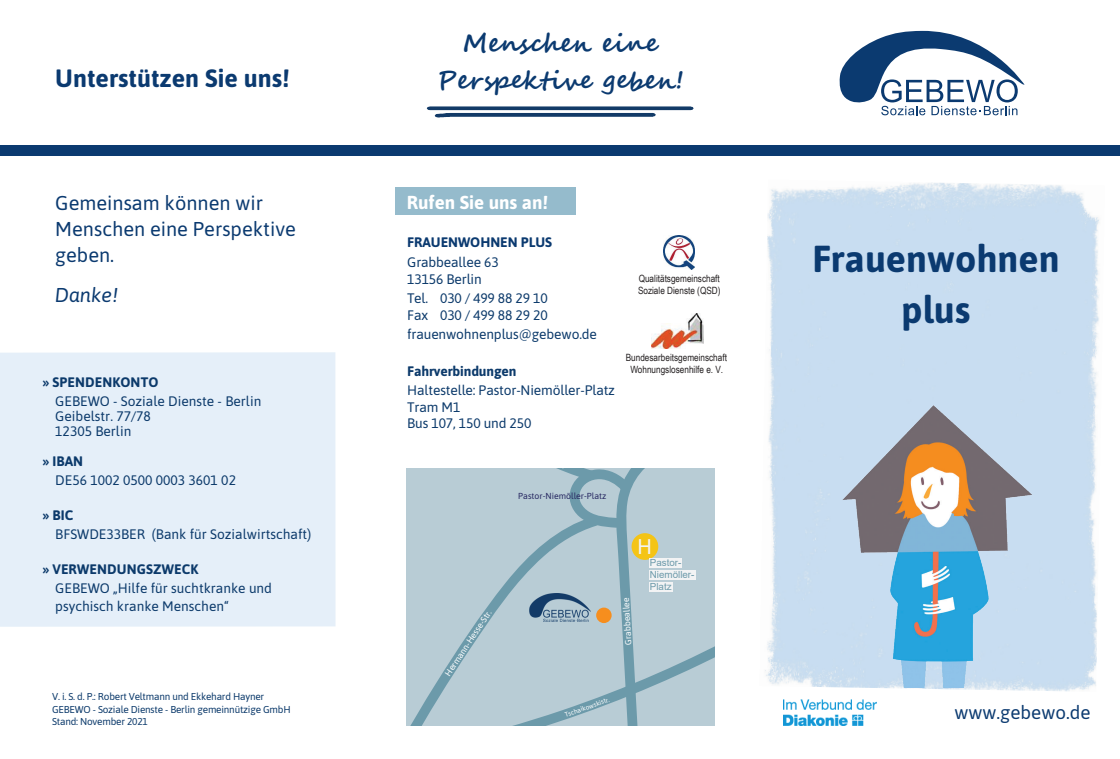
<style>
.page{position:relative;width:1120px;height:759px;background:#fff}
.page>*{position:absolute;margin:0;border:0;box-sizing:border-box;transform-origin:0 0}
.t1{font:700 37.5px/51px "Asap";color:#0b3a70;text-align:center}
.t2{font:700 25px/36.2px "Segoe Script";color:#0b3a70;text-align:center}
.t3{font:700 25px "Asap";color:#0b3a70}
.t4{font:22px "Myriad Pro";color:#f2f3f4}
.t5{font:20px/26.2px "Asap";color:#0b3a70}
.t6{font:italic 20px "Asap";color:#0b3a70}
.t7{font:700 18.75px "Asap";color:#fff}
.t8{font:18.75px "Asap";color:#0b3a70}
.t9{font:13.75px/16.2px "Asap";color:#0c3a6b}
.t10{font:700 13.75px "Asap";letter-spacing:.01em;color:#0c3a6b}
.t11{font:700 13.75px "Asap";color:#0b3a70}
.t12{font:700 13.75px "Asap";letter-spacing:-.01em;color:#0c3a6b}
.t13{font:10px/12.2px "Asap";letter-spacing:-.02em;color:#0c3a6b}
.t14{font:10px/12.5px "Arial Narrow";color:#231f20}
.t15{font:9.75px/11.8px "Arial";color:#6c9aaa}
.t16{font:8.75px "Asap";color:#fff}
.t17{font:8.75px "Asap";color:#252660}
.t18{font:6.5px "Asap";color:#fff}
</style>
<div class="page">
<svg style="left:839px;top:30px;width:185px;height:85px"></svg>
<div style="left:0;top:352px;width:335px;height:274px;background:#e5eff9"></div>
<div style="left:0;top:145px;width:1120px;height:11px;background:#0b3a70"></div>
<div style="left:395px;top:187px;width:180px;height:27px;background:#95bbcc"></div>
<img style="left:663px;top:235px;width:31px;height:35px">
<img style="left:651px;top:314px;width:52px;height:34px">
<img style="left:426px;top:106px;width:268px;height:12px">
<img style="left:765px;top:183px;width:334px;height:508px">
<img style="left:783px;top:699px;width:93px;height:26px">
<img style="left:838px;top:394px;width:196px;height:293px">
<svg style="left:406px;top:468px;width:4px;height:35px"></svg>
<div style="left:406px;top:514px;width:24px;height:211px;background:#b8ccd5"></div>
<svg style="left:430px;top:468px;width:284px;height:257px;background:#afc6d0"></svg>
<div style="left:596px;top:607px;width:15px;height:15px;background:#f68e1e;border-radius:50%"></div>
<img style="left:530px;top:593px;width:60px;height:28px">
<div style="left:631px;top:533px;width:27px;height:26px;background:#f4c416;border-radius:50%"></div>
<div style="left:649px;top:557px;width:33px;height:10px;background:#f2f3f4"></div>
<div style="left:649px;top:581px;width:23px;height:10px;background:#f2f3f4"></div>
<div style="left:649px;top:569px;width:46px;height:10px;background:#f2f3f4"></div>
<h2 class="t3" style="left:55px;top:61px;width:236px">Unterstützen Sie uns!</h2>
<h3 class="t5" style="left:55px;top:188px;width:242px">Gemeinsam können wir<br>Menschen eine Perspektive geben.</h3>
<h3 class="t6" style="left:55px;top:282px;width:65px">Danke!</h3>
<p class="t10" style="left:43px;top:372px;width:117px">» SPENDENKONTO</p>
<p class="t9" style="left:55px;top:393px;width:207px;line-height:15px">GEBEWO - Soziale Dienste - Berlin<br>Geibelstr. 77/78<br>12305 Berlin</p>
<p class="t10" style="left:43px;top:451px;width:42px">» IBAN</p>
<p class="t9" style="left:55px;top:471px;width:182px">DE56 1002 0500 0003 3601 02</p>
<p class="t10" style="left:43px;top:505px;width:32px">» BIC</p>
<p class="t9" style="left:55px;top:525px;width:258px">BFSWDE33BER (Bank für Sozialwirtschaft)</p>
<p class="t10" style="left:43px;top:559px;width:157px">» VERWENDUNGSZWECK</p>
<p class="t9" style="left:55px;top:577px;width:218px;line-height:18.8px">GEBEWO „Hilfe für suchtkranke und psychisch kranke Menschen“</p>
<p class="t13" style="left:52px;top:690px;width:240px">V. i. S. d. P.: Robert Veltmann und Ekkehard Hayner<br>GEBEWO - Soziale Dienste - Berlin gemeinnützige GmbH<br>Stand: November 2021</p>
<h2 class="t2" style="left:437px;top:26px;width:248px">Menschen eine<br>Perspektive geben!</h2>
<h3 class="t7" style="left:407px;top:188px;width:143px">Rufen Sie uns an!</h3>
<p class="t11" style="left:407px;top:233px;width:146px">FRAUENWOHNEN PLUS</p>
<p class="t9" style="left:407px;top:253px;width:93px">Grabbeallee 63<br>13156 Berlin</p>
<p class="t9" style="left:407px;top:289px;width:142px">Tel. 030 / 499 88 29 10<br>Fax 030 / 499 88 29 20</p>
<p class="t9" style="left:407px;top:325px;width:191px">frauenwohnenplus@gebewo.de</p>
<p class="t12" style="left:407px;top:361px;width:111px">Fahrverbindungen</p>
<p class="t9" style="left:407px;top:381px;width:209px">Haltestelle: Pastor-Niemöller-Platz<br>Tram M1<br>Bus 107, 150 und 250</p>
<p class="t14" style="left:638px;top:271px;width:84px">Qualitätsgemeinschaft<br>Soziale Dienste (QSD)</p>
<p class="t14" style="left:626px;top:350px;width:103px;text-align:center">Bundesarbeitsgemeinschaft<br>Wohnungslosenhilfe e. V.</p>
<p class="t16" style="left:442px;top:671px;width:78px;rotate:-56deg">Hermann-Hesse-Str.</p>
<p class="t17" style="left:518px;top:489px;width:90px">Pastor-Niemöller-Platz</p>
<h3 class="t4" style="left:637px;top:533px;width:16px">H</h3>
<p class="t16" style="left:622px;top:645px;width:49px;rotate:-93deg">Grabbeallee</p>
<p class="t15" style="left:650px;top:556px;width:46px">Pastor-<br>Niemöller-<br>Platz</p>
<p class="t18" style="left:563px;top:710px;width:48px;rotate:-19deg">Tschaikowskistr.</p>
<h1 class="t1" style="left:812px;top:232px;width:249px">Frauenwohnen plus</h1>
<h3 class="t8" style="left:954px;top:699px;width:137px">www.gebewo.de</h3>
</div>
